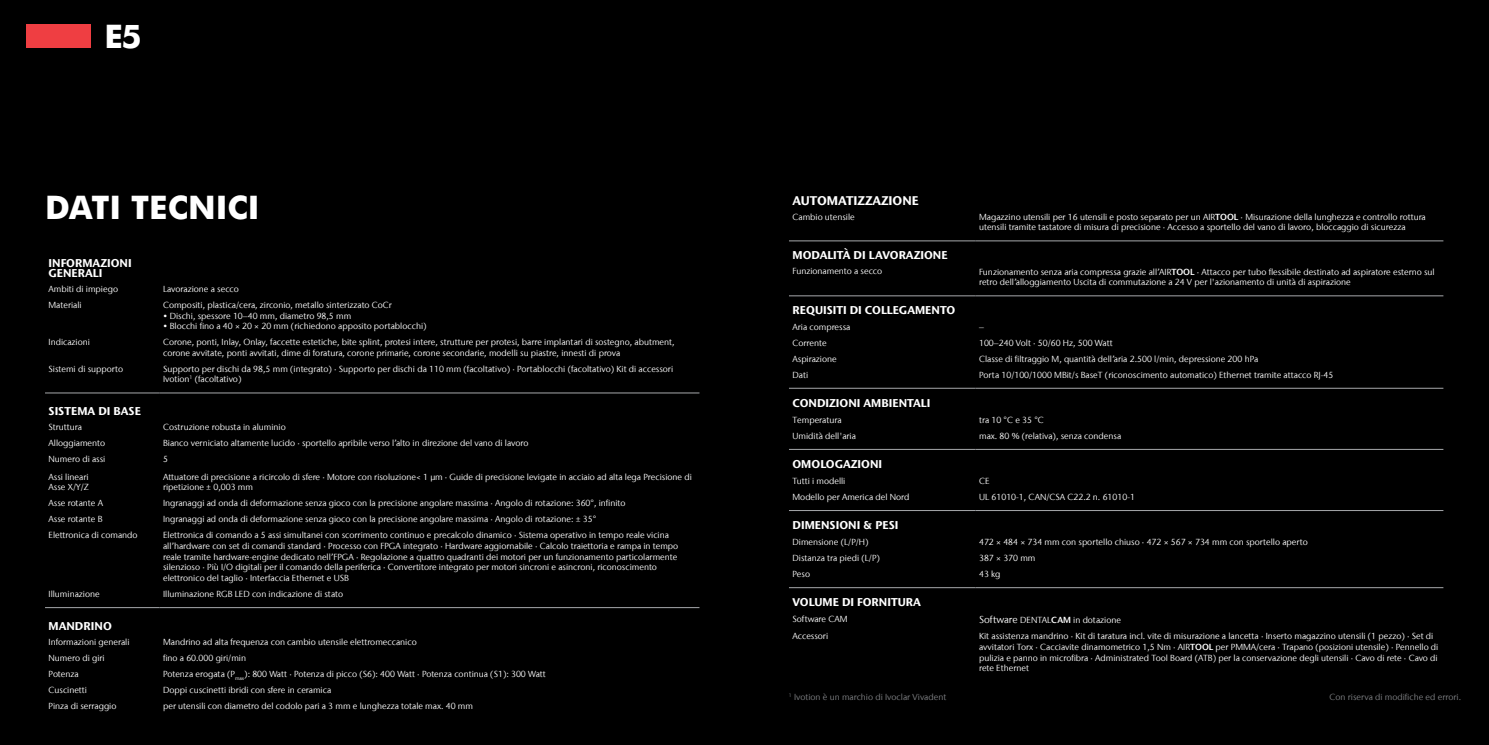
<style>
.page{position:relative;width:1489px;height:745px;background:#fff}
.page>*{position:absolute;margin:0;border:0;box-sizing:border-box;transform-origin:0 0}
.t1{font:800 32.5px "Futura BT";color:#fff}
.t2{font:700 12.5px "Stone Sans IIITC Com";color:#fff}
.t3{font:700 11.25px/10px "Stone Sans IIITC Com";color:#fff}
.t4{font:8.75px/10.6px "Stone Sans IIITC Com";color:#fff}
.t5{font:8.75px "Stone Sans IIITC Com";color:#808285}
.s1{font-weight:600}
.s2{font-size:10px}
</style>
<div class="page">
<div style="left:0;top:0;width:1488px;height:744px;background:#000"></div>
<div style="left:26px;top:25px;width:65px;height:23px;background:#ef3e42"></div>
<hr style="left:45px;top:607px;width:114px;height:1px;background:#a7a9ac">
<hr style="left:159px;top:607px;width:540px;height:1px;background:#a7a9ac">
<hr style="left:45px;top:392px;width:114px;height:1px;background:#a7a9ac">
<hr style="left:159px;top:392px;width:540px;height:1px;background:#a7a9ac">
<hr style="left:789px;top:240px;width:186px;height:1px;background:#a7a9ac">
<hr style="left:975px;top:240px;width:468px;height:1px;background:#a7a9ac">
<hr style="left:789px;top:387px;width:186px;height:1px;background:#a7a9ac">
<hr style="left:975px;top:387px;width:468px;height:1px;background:#a7a9ac">
<hr style="left:789px;top:510px;width:186px;height:1px;background:#a7a9ac">
<hr style="left:975px;top:510px;width:468px;height:1px;background:#a7a9ac">
<hr style="left:789px;top:295px;width:186px;height:1px;background:#a7a9ac">
<hr style="left:975px;top:295px;width:468px;height:1px;background:#a7a9ac">
<hr style="left:789px;top:449px;width:186px;height:1px;background:#a7a9ac">
<hr style="left:975px;top:449px;width:468px;height:1px;background:#a7a9ac">
<hr style="left:789px;top:587px;width:186px;height:1px;background:#a7a9ac">
<hr style="left:975px;top:587px;width:468px;height:1px;background:#a7a9ac">
<h1 class="t1" style="left:104px;top:13px;width:38px">E5</h1>
<h1 class="t1" style="left:45px;top:184px;width:216px">DATI TECNICI</h1>
<p class="t3" style="left:49px;top:257px;width:85px">INFORMAZIONI<br>GENERALI</p>
<p class="t4" style="left:49px;top:283px;width:71px">Ambiti di impiego</p>
<p class="t4" style="left:163px;top:283px;width:77px">Lavorazione a secco</p>
<p class="t4" style="left:49px;top:299px;width:35px">Materiali</p>
<p class="t4" style="left:163px;top:299px;width:230px">Compositi, plastica/cera, zirconio, metallo sinterizzato CoCr</p>
<p class="t4" style="left:163px;top:310px;width:190px">• Dischi, spessore 10–40 mm, diametro 98,5 mm</p>
<p class="t4" style="left:163px;top:320px;width:265px">• Blocchi fino a 40 × 20 × 20 mm (richiedono apposito portablocchi)</p>
<p class="t4" style="left:49px;top:336px;width:43px">Indicazioni</p>
<p class="t4" style="left:163px;top:336px;width:513px">Corone, ponti, Inlay, Onlay, faccette estetiche, bite splint, protesi intere, strutture per protesi, barre implantari di sostegno, abutment, corone avvitate, ponti avvitati, dime di foratura, corone primarie, corone secondarie, modelli su piastre, innesti di prova</p>
<p class="t4" style="left:49px;top:363px;width:76px">Sistemi di supporto</p>
<p class="t4" style="left:163px;top:363px;width:511px">Supporto per dischi da 98,5 mm (integrato) · Supporto per dischi da 110 mm (facoltativo) · Portablocchi (facoltativo) Kit di accessori<br>Ivotion<sup>1</sup> (facoltativo)</p>
<p class="t3" style="left:49px;top:405px;width:94px">SISTEMA DI BASE</p>
<p class="t4" style="left:49px;top:421px;width:35px">Struttura</p>
<p class="t4" style="left:163px;top:421px;width:124px">Costruzione robusta in aluminio</p>
<p class="t4" style="left:49px;top:437px;width:58px">Alloggiamento</p>
<p class="t4" style="left:163px;top:437px;width:367px">Bianco verniciato altamente lucido · sportello apribile verso l’alto in direzione del vano di lavoro</p>
<p class="t4" style="left:49px;top:453px;width:58px">Numero di assi</p>
<p class="t4" style="left:163px;top:453px;width:6px">5</p>
<p class="t4" style="left:49px;top:472px;width:42px;line-height:10px">Assi lineari<br>Asse X/Y/Z</p>
<p class="t4" style="left:163px;top:472px;width:530px;line-height:10px">Attuatore di precisione a ricircolo di sfere · Motore con risoluzione&lt; 1 μm · Guide di precisione levigate in acciaio ad alta lega Precisione di ripetizione ± 0,003 mm</p>
<p class="t4" style="left:49px;top:497px;width:56px">Asse rotante A</p>
<p class="t4" style="left:163px;top:497px;width:464px">Ingranaggi ad onda di deformazione senza gioco con la precisione angolare massima · Angolo di rotazione: 360°, infinito</p>
<p class="t4" style="left:49px;top:513px;width:55px">Asse rotante B</p>
<p class="t4" style="left:163px;top:513px;width:435px">Ingranaggi ad onda di deformazione senza gioco con la precisione angolare massima · Angolo di rotazione: ± 35°</p>
<p class="t4" style="left:49px;top:529px;width:91px">Elettronica di comando</p>
<p class="t4" style="left:163px;top:529px;width:516px">Elettronica di comando a 5 assi simultanei con scorrimento continuo e precalcolo dinamico · Sistema operativo in tempo reale vicina all’hardware con set di comandi standard · Processo con FPGA integrato · Hardware aggiornabile · Calcolo traiettoria e rampa in tempo reale tramite hardware-engine dedicato nell’FPGA · Regolazione a quattro quadranti dei motori per un funzionamento particolarmente silenzioso · Più I/O digitali per il comando della periferica · Convertitore integrato per motori sincroni e asincroni, riconoscimento elettronico del taglio · Interfaccia Ethernet e USB</p>
<p class="t4" style="left:49px;top:588px;width:53px">Illuminazione</p>
<p class="t4" style="left:163px;top:588px;width:182px">Illuminazione RGB LED con indicazione di stato</p>
<p class="t3" style="left:49px;top:620px;width:65px">MANDRINO</p>
<p class="t4" style="left:49px;top:636px;width:82px">Informazioni generali</p>
<p class="t4" style="left:163px;top:636px;width:255px">Mandrino ad alta frequenza con cambio utensile elettromeccanico</p>
<p class="t4" style="left:49px;top:652px;width:58px">Numero di giri</p>
<p class="t4" style="left:163px;top:652px;width:84px">fino a 60.000 giri/min</p>
<p class="t4" style="left:49px;top:668px;width:32px">Potenza</p>
<p class="t4" style="left:163px;top:668px;width:384px">Potenza erogata (P<sub>max</sub>): 800 Watt · Potenza di picco (S6): 400 Watt · Potenza continua (S1): 300 Watt</p>
<p class="t4" style="left:49px;top:684px;width:40px">Cuscinetti</p>
<p class="t4" style="left:163px;top:684px;width:170px">Doppi cuscinetti ibridi con sfere in ceramica</p>
<p class="t4" style="left:49px;top:700px;width:69px">Pinza di serraggio</p>
<p class="t4" style="left:163px;top:700px;width:311px">per utensili con diametro del codolo pari a 3 mm e lunghezza totale max. 40 mm</p>
<h2 class="t2" style="left:792px;top:192px;width:128px">AUTOMATIZZAZIONE</h2>
<p class="t4" style="left:792px;top:211px;width:64px">Cambio utensile</p>
<p class="t4" style="left:979px;top:212px;width:448px;line-height:10px">Magazzino utensili per 16 utensili e posto separato per un AIR<span class="s1">TOOL</span> · Misurazione della lunghezza e controllo rottura utensili tramite tastatore di misura di precisione · Accesso a sportello del vano di lavoro, bloccaggio di sicurezza</p>
<p class="t3" style="left:792px;top:250px;width:157px">MODALITÀ DI LAVORAZIONE</p>
<p class="t4" style="left:792px;top:265px;width:91px">Funzionamento a secco</p>
<p class="t4" style="left:979px;top:266px;width:457px">Funzionamento senza aria compressa grazie all’AIR<span class="s1">TOOL</span> · Attacco per tubo flessibile destinato ad aspiratore esterno sul retro dell’alloggiamento Uscita di commutazione a 24 V per l'azionamento di unità di aspirazione</p>
<p class="t3" style="left:792px;top:305px;width:164px">REQUISITI DI COLLEGAMENTO</p>
<p class="t4" style="left:792px;top:321px;width:59px">Aria compressa</p>
<p class="t4" style="left:979px;top:321px;width:6px">–</p>
<p class="t4" style="left:792px;top:337px;width:36px">Corrente</p>
<p class="t4" style="left:979px;top:337px;width:135px">100–240 Volt · 50/60 Hz, 500 Watt</p>
<p class="t4" style="left:792px;top:353px;width:46px">Aspirazione</p>
<p class="t4" style="left:979px;top:353px;width:281px">Classe di filtraggio M, quantità dell’aria 2.500 l/min, depressione 200 hPa</p>
<p class="t4" style="left:792px;top:369px;width:17px">Dati</p>
<p class="t4" style="left:979px;top:369px;width:356px">Porta 10/100/1000 MBit/s BaseT (riconoscimento automatico) Ethernet tramite attacco RJ-45</p>
<p class="t3" style="left:792px;top:397px;width:139px">CONDIZIONI AMBIENTALI</p>
<p class="t4" style="left:792px;top:414px;width:51px">Temperatura</p>
<p class="t4" style="left:979px;top:414px;width:66px">tra 10 °C e 35 °C</p>
<p class="t4" style="left:792px;top:430px;width:65px">Umidità dell'aria</p>
<p class="t4" style="left:979px;top:430px;width:144px">max. 80 % (relativa), senza condensa</p>
<p class="t3" style="left:792px;top:458px;width:91px">OMOLOGAZIONI</p>
<p class="t4" style="left:792px;top:475px;width:54px">Tutti i modelli</p>
<p class="t4" style="left:979px;top:475px;width:12px">CE</p>
<p class="t4" style="left:792px;top:491px;width:118px">Modello per America del Nord</p>
<p class="t4" style="left:979px;top:491px;width:157px">UL 61010-1, CAN/CSA C22.2 n. 61010-1</p>
<p class="t3" style="left:792px;top:519px;width:107px">DIMENSIONI &amp; PESI</p>
<p class="t4" style="left:792px;top:536px;width:78px">Dimensione (L/P/H)</p>
<p class="t4" style="left:979px;top:536px;width:330px">472 × 484 × 734 mm con sportello chiuso · 472 × 567 × 734 mm con sportello aperto</p>
<p class="t4" style="left:792px;top:552px;width:89px">Distanza tra piedi (L/P)</p>
<p class="t4" style="left:979px;top:552px;width:58px">387 × 370 mm</p>
<p class="t4" style="left:792px;top:568px;width:19px">Peso</p>
<p class="t4" style="left:979px;top:568px;width:23px">43 kg</p>
<p class="t3" style="left:792px;top:596px;width:130px">VOLUME DI FORNITURA</p>
<p class="t4" style="left:792px;top:613px;width:57px">Software CAM</p>
<p class="t4" style="left:979px;top:614px;width:143px"><span class="s2">Software</span> DENTAL<span class="s1">CAM</span> in dotazione</p>
<p class="t4" style="left:792px;top:630px;width:37px">Accessori</p>
<p class="t4" style="left:979px;top:630px;width:461px">Kit assistenza mandrino · Kit di taratura incl. vite di misurazione a lancetta · Inserto magazzino utensili (1 pezzo) · Set di avvitatori Torx · Cacciavite dinamometrico 1,5 Nm · AIR<span class="s1">TOOL</span> per PMMA/cera · Trapano (posizioni utensile) · Pennello di pulizia e panno in microfibra · Administrated Tool Board (ATB) per la conservazione degli utensili · Cavo di rete · Cavo di rete Ethernet</p>
<p class="t5" style="left:789px;top:691px;width:159px"><sup>1</sup> Ivotion è un marchio di Ivoclar Vivadent</p>
<p class="t5" style="left:1329px;top:691px;width:133px">Con riserva di modifiche ed errori.</p>
</div>
